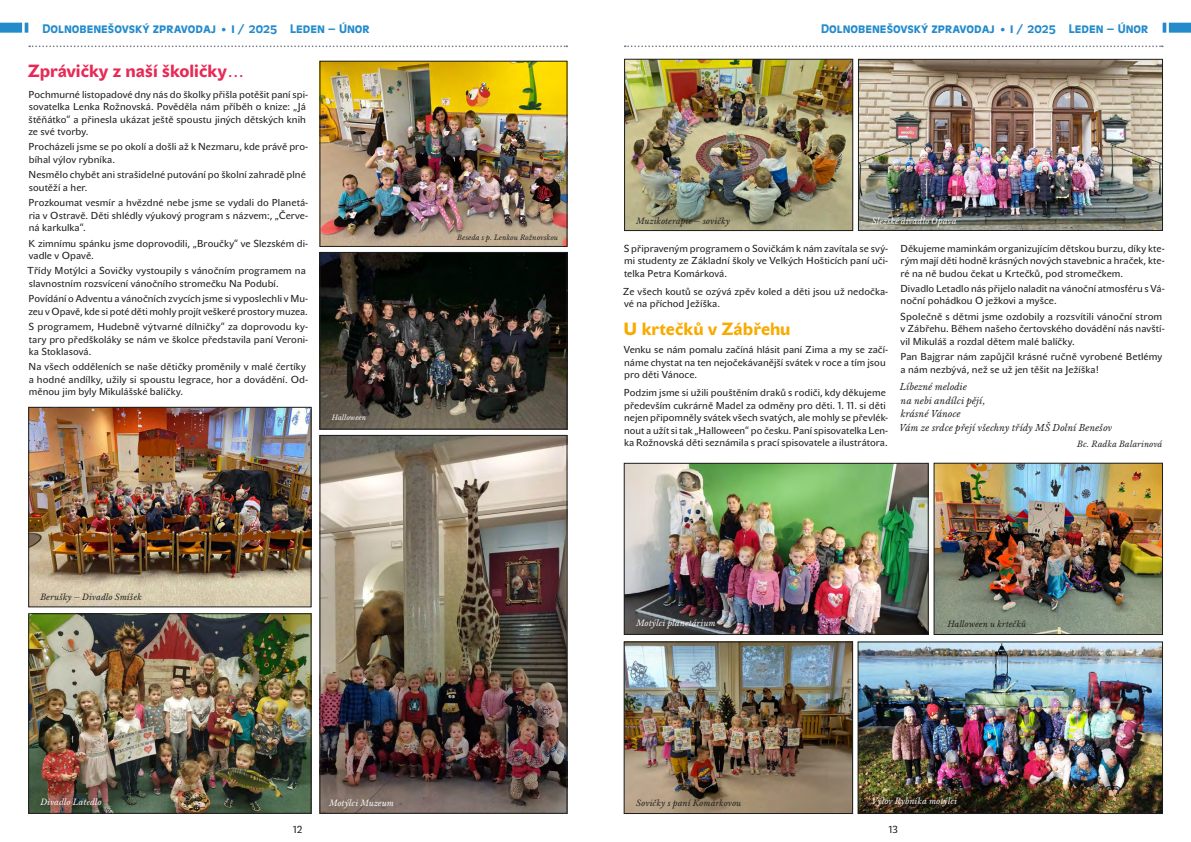
<style>
.page{position:relative;width:1191px;height:842px;background:#fff}
.page>*{position:absolute;margin:0;border:0;box-sizing:border-box;transform-origin:0 0}
.t1{font:700 17.5px "John Sans";letter-spacing:.005em;color:#e72a55}
.t2{font:700 17.5px "John Sans";letter-spacing:.005em;color:#f8aa00}
.t3{font:500 13px "Antique Oli SCTCE";color:#248bcb}
.t4{font:10px/12.5px "John Sans";letter-spacing:.005em;color:#1d1d1b}
.t5{font:italic 10px/13.6px "Baskerville Neo Text";letter-spacing:.005em;color:#1d1d1b}
.t6{font:italic 9px "Baskerville Neo Text";letter-spacing:.01em;color:#1d1d1b}
.t7{font:italic 9px "Baskerville Neo Text";letter-spacing:.005em;color:#fff}
.t8{font:italic 7.6px "Baskerville Neo Text";letter-spacing:.015em;color:#1d1d1b}
.t9{font:italic 7.6px "Baskerville Neo Text";letter-spacing:.01em;color:#fff}
.s1{font-weight:400}
</style>
<div class="page">
<div style="left:0;top:23px;width:22px;height:10px;background:#248bcb"></div>
<svg style="left:25px;top:23px;width:3px;height:10px"></svg>
<div style="left:1168px;top:23px;width:23px;height:10px;background:#248bcb"></div>
<svg style="left:1162px;top:23px;width:4px;height:10px"></svg>
<svg style="left:29px;top:45px;width:538px;height:2px"></svg>
<svg style="left:624px;top:45px;width:538px;height:2px"></svg>
<img style="left:322px;top:437px;width:243px;height:374px">
<div style="left:320px;top:435px;width:247px;height:378px;border:1px solid #1d1d1b"></div>
<img style="left:31px;top:409px;width:278px;height:196px">
<div style="left:29px;top:407px;width:282px;height:200px;border:1px solid #1d1d1b"></div>
<img style="left:322px;top:63px;width:243px;height:182px">
<div style="left:320px;top:61px;width:247px;height:186px;border:1px solid #1d1d1b"></div>
<img style="left:31px;top:616px;width:278px;height:195px">
<div style="left:29px;top:614px;width:282px;height:199px;border:1px solid #1d1d1b"></div>
<img style="left:936px;top:465px;width:224px;height:168px">
<div style="left:934px;top:463px;width:228px;height:172px;border:1px solid #1d1d1b"></div>
<img style="left:322px;top:254px;width:243px;height:173px">
<div style="left:320px;top:252px;width:247px;height:177px;border:1px solid #1d1d1b"></div>
<img style="left:626px;top:465px;width:300px;height:167px">
<div style="left:624px;top:463px;width:304px;height:171px;border:1px solid #1d1d1b"></div>
<img style="left:626px;top:61px;width:225px;height:168px">
<div style="left:624px;top:59px;width:229px;height:172px;border:1px solid #1d1d1b"></div>
<img style="left:860px;top:61px;width:300px;height:168px">
<div style="left:858px;top:59px;width:304px;height:172px;border:1px solid #1d1d1b"></div>
<img style="left:626px;top:644px;width:224px;height:168px">
<div style="left:624px;top:642px;width:228px;height:172px;border:1px solid #1d1d1b"></div>
<img style="left:860px;top:644px;width:300px;height:168px">
<div style="left:858px;top:642px;width:304px;height:172px;border:1px solid #1d1d1b"></div>
<h2 class="t3" style="left:43px;top:21px;width:329px">Dolnobenešovský zpravodaj • 1 / 2025 Leden – Únor</h2>
<h1 class="t1" style="left:28px;top:60px;width:218px">Zprávičky z naší školičky<span class="s1">…</span></h1>
<p class="t4" style="left:28px;top:88px;width:281px">Pochmurné listopadové dny nás do školky přišla potěšit paní spi&shy;sovatelka Lenka Rožnovská. Pověděla nám příběh o knize: „Já štěňátko“ a přinesla ukázat ještě spoustu jiných dětských knih ze své tvorby.</p>
<p class="t4" style="left:29px;top:141px;width:281px">Procházeli jsme se po okolí a došli až k Nezmaru, kde právě pro&shy;bíhal výlov rybníka.</p>
<p class="t4" style="left:29px;top:169px;width:279px">Nesmělo chybět ani strašidelné putování po školní zahradě plné soutěží a her.</p>
<p class="t4" style="left:29px;top:197px;width:281px;text-align:justify">Prozkoumat vesmír a hvězdné nebe jsme se vydali do Planetá&shy;ria v Ostravě. Děti shlédly výukový program s názvem:, „Červe&shy;ná karkulka“.</p>
<p class="t4" style="left:29px;top:237px;width:281px">K zimnímu spánku jsme doprovodili, „Broučky“ ve Slezském di&shy;vadle v Opavě.</p>
<p class="t4" style="left:28px;top:265px;width:280px">Třídy Motýlci a Sovičky vystoupily s vánočním programem na slavnostním rozsvícení vánočního stromečku Na Podubí.</p>
<p class="t4" style="left:28px;top:293px;width:281px">Povídání o Adventu a vánočních zvycích jsme si vyposlechli v Mu&shy;zeu v Opavě, kde si poté děti mohly projít veškeré prostory muzea.</p>
<p class="t4" style="left:29px;top:321px;width:281px;text-align:justify">S programem, Hudebně výtvarné dílničky“ za doprovodu ky&shy;tary pro předškoláky se nám ve školce představila paní Veroni&shy;ka Stoklasová.</p>
<p class="t4" style="left:29px;top:361px;width:281px">Na všech odděleních se naše dětičky proměnily v malé čertíky a hodné andílky, užily si spoustu legrace, hor a dovádění. Od&shy;měnou jim byly Mikulášské balíčky.</p>
<p class="t9" style="left:332px;top:412px;width:36px">Halloween</p>
<p class="t6" style="left:40px;top:590px;width:103px">Berušky – Divadlo Smíšek</p>
<h2 class="t3" style="left:821px;top:21px;width:329px">Dolnobenešovský zpravodaj • 1 / 2025 Leden – Únor</h2>
<p class="t8" style="left:457px;top:231px;width:102px">Beseda s p. Lenkou Rožnovskou</p>
<p class="t6" style="left:636px;top:213px;width:95px">Muzikoterapie – sovičky</p>
<p class="t7" style="left:872px;top:214px;width:86px">Slezské divadlo Opava</p>
<p class="t4" style="left:624px;top:242px;width:266px;text-align:justify">S připraveným programem o Sovičkám k nám zavítala se svý&shy;mi studenty ze Základní školy ve Velkých Hošticích paní uči&shy;telka Petra Komárková.</p>
<p class="t4" style="left:623px;top:285px;width:267px">Ze všech koutů se ozývá zpěv koled a děti jsou už nedočka&shy;vé na příchod Ježíška.</p>
<h1 class="t2" style="left:623px;top:318px;width:168px">U krtečků v Zábřehu</h1>
<p class="t4" style="left:623px;top:344px;width:266px">Venku se nám pomalu začíná hlásit paní Zima a my se začí&shy;náme chystat na ten nejočekávanější svátek v roce a tím jsou pro děti Vánoce.</p>
<p class="t4" style="left:624px;top:387px;width:266px">Podzim jsme si užili pouštěním draků s rodiči, kdy děkujeme především cukrárně Madel za odměny pro děti. 1. 11. si děti nejen připomněly svátek všech svatých, ale mohly se převlék&shy;nout a užít si tak „Halloween“ po česku. Paní spisovatelka Len&shy;ka Rožnovská děti seznámila s prací spisovatele a ilustrátora.</p>
<p class="t4" style="left:900px;top:242px;width:266px;text-align:justify">Děkujeme maminkám organizujícím dětskou burzu, díky kte&shy;rým mají děti hodně krásných nových stavebnic a hraček, kte&shy;ré na ně budou čekat u Krtečků, pod stromečkem.</p>
<p class="t4" style="left:900px;top:282px;width:266px">Divadlo Letadlo nás přijelo naladit na vánoční atmosféru s Vá&shy;noční pohádkou O ježkovi a myšce.</p>
<p class="t4" style="left:900px;top:310px;width:266px">Společně s dětmi jsme ozdobily a rozsvítili vánoční strom v Zábřehu. Během našeho čertovského dovádění nás navští&shy;vil Mikuláš a rozdal dětem malé balíčky.</p>
<p class="t4" style="left:900px;top:351px;width:263px">Pan Bajgrar nám zapůjčil krásné ručně vyrobené Betlémy a nám nezbývá, než se už jen těšit na Ježíška!</p>
<p class="t5" style="left:899px;top:380px;width:214px">Líbezné melodie<br>na nebi andílci pějí,<br>krásné Vánoce<br>Vám ze srdce přejí všechny třídy MŠ Dolní Benešov</p>
<p class="t6" style="left:1077px;top:437px;width:87px">Bc. Radka Balarinová</p>
<p class="t7" style="left:636px;top:615px;width:81px">Motýlci planetárium</p>
<p class="t6" style="left:947px;top:616px;width:80px">Halloween u krtečků</p>
<p class="t7" style="left:40px;top:795px;width:63px">Divadlo Latedlo</p>
<p class="t4" style="left:293px;top:823px;width:11px">12</p>
<p class="t7" style="left:329px;top:795px;width:66px">Motýlci Muzeum</p>
<p class="t6" style="left:636px;top:795px;width:107px">Sovičky s paní Komárkovou</p>
<p class="t7" style="left:872px;top:794px;width:86px">Výlov Rybníka motýlci</p>
<p class="t4" style="left:888px;top:823px;width:11px">13</p>
</div>
